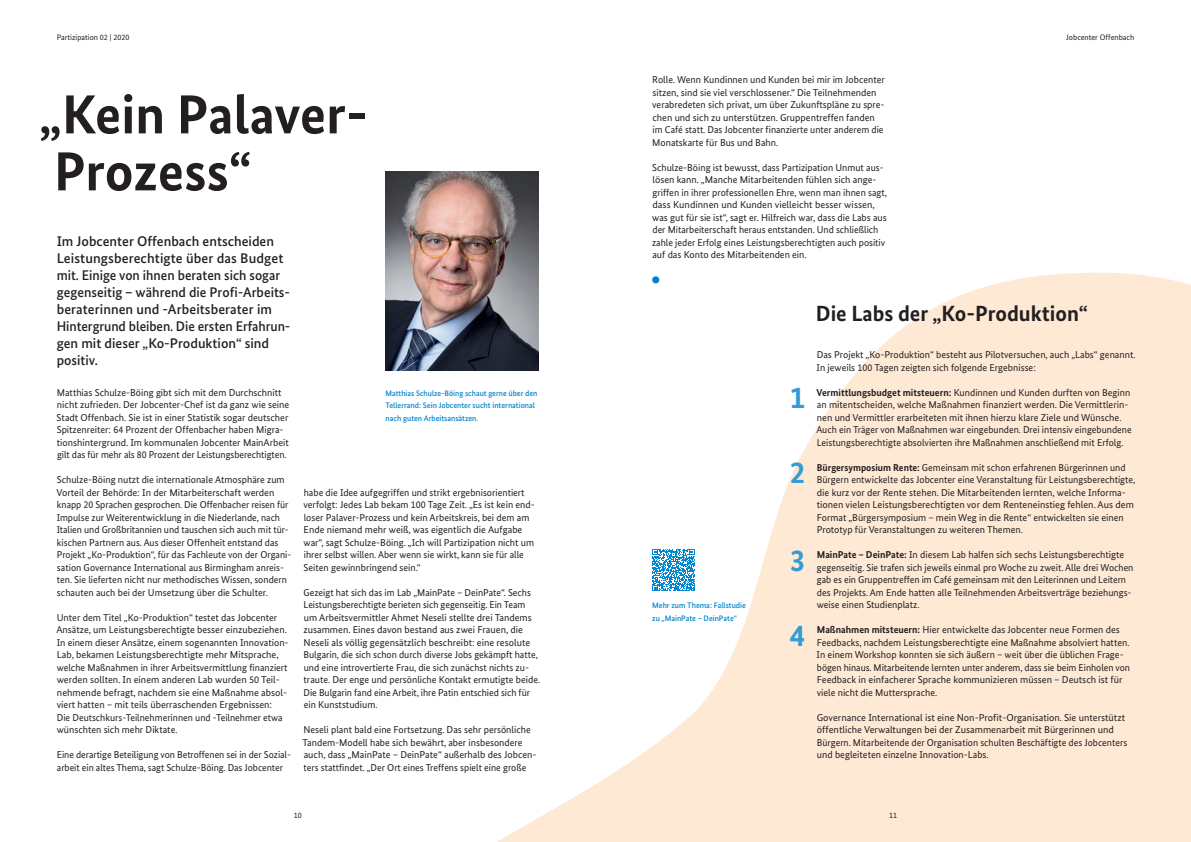
<style>
.page{position:relative;width:1191px;height:842px;background:#fff}
.page>*{position:absolute;margin:0;border:0;box-sizing:border-box;transform-origin:0 0}
.t1{font:700 55px/57px "Bundes Sans";color:#231f20}
.t2{font:700 31px "Bundes Sans";color:#339cd7}
.t3{font:700 22px "Bundes Sans";color:#231f20}
.t4{font:500 14px/17px "Bundes Sans";color:#231f20}
.t5{font:10px/12.5px "Bundes Sans";color:#231f20}
.t6{font:500 8px/12.5px "Bundes Sans";color:#0084ca}
.t7{font:8px "Bundes Sans";color:#231f20}
.s1{font-weight:700}
</style>
<div class="page">
<svg style="left:497px;top:272px;width:694px;height:570px;fill:#fee9d5"></svg>
<img style="left:385px;top:171px;width:154px;height:200px">
<svg style="left:652px;top:549px;width:43px;height:42px"></svg>
<div style="left:652px;top:276px;width:7px;height:7px;background:#0084ca;border-radius:50%"></div>
<p class="t7" style="left:57px;top:33px;width:74px">Partizipation 02 | 2020</p>
<h1 class="t1" style="left:39px;top:85px;width:330px">„Kein Palaver-<br>Prozess“</h1>
<p class="t4" style="left:57px;top:232px;width:235px">Im Jobcenter Offenbach entscheiden Leistungsberechtigte über das Budget mit. Einige von ihnen beraten sich sogar gegenseitig – während die Profi-Arbeits&shy;beraterinnen und -Arbeitsberater im Hintergrund bleiben. Die ersten Erfahrun&shy;gen mit dieser „Ko-Produktion“ sind positiv.</p>
<p class="t5" style="left:57px;top:386px;width:234px">Matthias Schulze-Böing gibt sich mit dem Durchschnitt nicht zufrieden. Der Jobcenter-Chef ist da ganz wie seine Stadt Offenbach. Sie ist in einer Statistik sogar deutscher Spitzenreiter: 64 Prozent der Offenbacher haben Migra&shy;tionshintergrund. Im kommunalen Jobcenter MainArbeit gilt das für mehr als 80 Prozent der Leistungsberechtigten.</p>
<p class="t5" style="left:56px;top:474px;width:236px">Schulze-Böing nutzt die internationale Atmosphäre zum Vorteil der Behörde: In der Mitarbeiterschaft werden knapp 20 Sprachen gesprochen. Die Offenbacher reisen für Impulse zur Weiterentwicklung in die Niederlande, nach Italien und Großbritannien und tauschen sich auch mit tür&shy;kischen Partnern aus. Aus dieser Offenheit entstand das Projekt „Ko-Produktion“, für das Fachleute von der Organi&shy;sation Governance International aus Birmingham anreis&shy;ten. Sie lieferten nicht nur methodisches Wissen, sondern schauten auch bei der Umsetzung über die Schulter.</p>
<p class="t5" style="left:56px;top:611px;width:234px">Unter dem Titel „Ko-Produktion“ testet das Jobcenter Ansätze, um Leistungsberechtigte besser einzubeziehen.<br>In einem dieser Ansätze, einem sogenannten Innovation-Lab, bekamen Leistungsberechtigte mehr Mitsprache, welche Maßnahmen in ihrer Arbeitsvermittlung finanziert werden sollten. In einem anderen Lab wurden 50 Teil&shy;nehmende befragt, nachdem sie eine Maßnahme absol&shy;viert hatten – mit teils überraschenden Ergebnissen:<br>Die Deutschkurs-Teilnehmerinnen und -Teilnehmer etwa wünschten sich mehr Diktate.</p>
<p class="t5" style="left:57px;top:749px;width:234px">Eine derartige Beteiligung von Betroffenen sei in der Sozial&shy;arbeit ein altes Thema, sagt Schulze-Böing. Das Jobcenter</p>
<p class="t6" style="left:385px;top:387px;width:153px">Matthias Schulze-Böing schaut gerne über den<br>Tellerrand: Sein Jobcenter sucht international nach guten Arbeitsansätzen.</p>
<p class="t5" style="left:303px;top:486px;width:233px">habe die Idee aufgegriffen und strikt ergebnisorientiert verfolgt: Jedes Lab bekam 100 Tage Zeit. „Es ist kein end&shy;loser Palaver-Prozess und kein Arbeitskreis, bei dem am Ende niemand mehr weiß, was eigentlich die Aufgabe war“, sagt Schulze-Böing. „Ich will Partizipation nicht um ihrer selbst willen. Aber wenn sie wirkt, kann sie für alle Seiten gewinnbringend sein.“</p>
<p class="t5" style="left:303px;top:586px;width:238px">Gezeigt hat sich das im Lab „MainPate – DeinPate“. Sechs Leistungsberechtigte berieten sich gegenseitig. Ein Team um Arbeitsvermittler Ahmet Neseli stellte drei Tandems zusammen. Eines davon bestand aus zwei Frauen, die Neseli als völlig gegensätzlich beschreibt: eine resolute Bulgarin, die sich schon durch diverse Jobs gekämpft hatte, und eine introvertierte Frau, die sich zunächst nichts zu&shy;traute. Der enge und persönliche Kontakt ermutigte beide.<br>Die Bulgarin fand eine Arbeit, ihre Patin entschied sich für ein Kunststudium.</p>
<p class="t5" style="left:302px;top:724px;width:236px">Neseli plant bald eine Fortsetzung. Das sehr persönliche Tandem-Modell habe sich bewährt, aber insbesondere auch, dass „MainPate – DeinPate“ außerhalb des Jobcen&shy;ters stattfindet. „Der Ort eines Treffens spielt eine große</p>
<p class="t5" style="left:652px;top:74px;width:234px">Rolle. Wenn Kundinnen und Kunden bei mir im Jobcenter sitzen, sind sie viel verschlossener.“ Die Teilnehmenden verabredeten sich privat, um über Zukunftspläne zu spre&shy;chen und sich zu unterstützen. Gruppentreffen fanden im Café statt. Das Jobcenter finanzierte unter anderem die Monatskarte für Bus und Bahn.</p>
<p class="t5" style="left:652px;top:161px;width:236px">Schulze-Böing ist bewusst, dass Partizipation Unmut aus&shy;lösen kann. „Manche Mitarbeitenden fühlen sich ange&shy;griffen in ihrer professionellen Ehre, wenn man ihnen sagt, dass Kundinnen und Kunden vielleicht besser wissen, was gut für sie ist“, sagt er. Hilfreich war, dass die Labs aus der Mitarbeiterschaft heraus entstanden. Und schließlich zahle jeder Erfolg eines Leistungsberechtigten auch positiv auf das Konto des Mitarbeitenden ein.</p>
<p class="t7" style="left:1066px;top:33px;width:69px">Jobcenter Offenbach</p>
<p class="t6" style="left:652px;top:599px;width:95px">Mehr zum Thema: Fallstudie zu „MainPate – DeinPate“</p>
<h2 class="t2" style="left:790px;top:379px;width:17px">1</h2>
<h2 class="t2" style="left:790px;top:454px;width:17px">2</h2>
<h2 class="t2" style="left:790px;top:541px;width:17px">3</h2>
<h2 class="t2" style="left:790px;top:616px;width:17px">4</h2>
<h3 class="t3" style="left:816px;top:300px;width:274px">Die Labs der „Ko-Produktion“</h3>
<p class="t5" style="left:816px;top:349px;width:320px">Das Projekt „Ko-Produktion“ besteht aus Pilotversuchen, auch „Labs“ genannt.<br>In jeweils 100 Tagen zeigten sich folgende Ergebnisse:</p>
<p class="t5" style="left:816px;top:386px;width:317px"><span class="s1">Vermittlungsbudget mitsteuern:</span> Kundinnen und Kunden durften von Beginn an mitentscheiden, welche Maßnahmen finanziert werden. Die Vermittlerin&shy;nen und Vermittler erarbeiteten mit ihnen hierzu klare Ziele und Wünsche.<br>Auch ein Träger von Maßnahmen war eingebunden. Drei intensiv eingebundene Leistungsberechtigte absolvierten ihre Maßnahmen anschließend mit Erfolg.</p>
<p class="t5" style="left:816px;top:461px;width:320px"><span class="s1">Bürgersymposium Rente:</span> Gemeinsam mit schon erfahrenen Bürgerinnen und Bürgern entwickelte das Jobcenter eine Veranstaltung für Leistungsberechtigte, die kurz vor der Rente stehen. Die Mitarbeitenden lernten, welche Informa&shy;tionen vielen Leistungsberechtigten vor dem Renteneinstieg fehlen. Aus dem Format „Bürgersymposium – mein Weg in die Rente“ entwickelten sie einen Prototyp für Veranstaltungen zu weiteren Themen.</p>
<p class="t5" style="left:816px;top:549px;width:318px"><span class="s1">MainPate – DeinPate:</span> In diesem Lab halfen sich sechs Leistungsberechtigte gegenseitig. Sie trafen sich jeweils einmal pro Woche zu zweit. Alle drei Wochen gab es ein Gruppentreffen im Café gemeinsam mit den Leiterinnen und Leitern des Projekts. Am Ende hatten alle Teilnehmenden Arbeitsverträge beziehungs&shy;weise einen Studienplatz.</p>
<p class="t5" style="left:816px;top:624px;width:315px"><span class="s1">Maßnahmen mitsteuern:</span> Hier entwickelte das Jobcenter neue Formen des Feedbacks, nachdem Leistungsberechtigte eine Maßnahme absolviert hatten.<br>In einem Workshop konnten sie sich äußern – weit über die üblichen Frage&shy;bögen hinaus. Mitarbeitende lernten unter anderem, dass sie beim Einholen von Feedback in einfacherer Sprache kommunizieren müssen – Deutsch ist für viele nicht die Muttersprache.</p>
<p class="t5" style="left:816px;top:711px;width:312px">Governance International ist eine Non-Profit-Organisation. Sie unterstützt öffentliche Verwaltungen bei der Zusammenarbeit mit Bürgerinnen und Bürgern. Mitarbeitende der Organisation schulten Beschäftigte des Jobcenters und begleiteten einzelne Innovation-Labs.</p>
<p class="t7" style="left:294px;top:811px;width:9px">10</p>
<p class="t7" style="left:889px;top:811px;width:9px">11</p>
</div>
